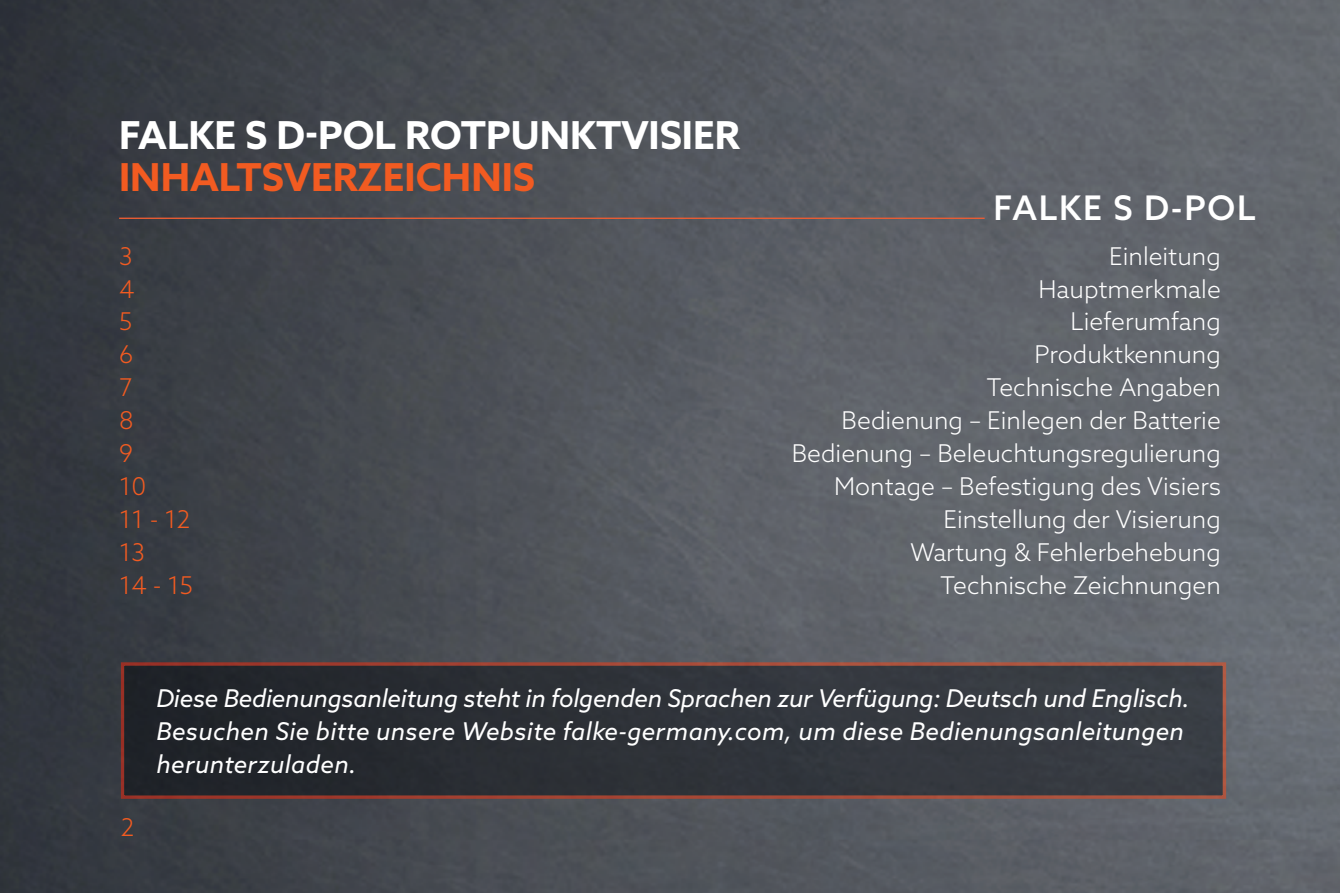
<style>
.page{position:relative;width:1340px;height:893px;background:#fff}
.page>*{position:absolute;margin:0;border:0;box-sizing:border-box;transform-origin:0 0}
.t1{font:700 38.5px "Azo Sans";color:#fff}
.t2{font:700 38.5px "Azo Sans";color:#f25b21}
.t3{font:500 33.95px "Azo Sans";letter-spacing:.05em;color:#fff}
.t4{font:300 24.5px "Azo Sans";color:#fff}
.t5{font:italic 24.5px/32.9px "Azo Sans";color:#fff}
.t6{font:300 24.5px "Azo Sans";color:#f25b21}
</style>
<div class="page">
<img style="left:0;top:0;width:1339px;height:893px">
<hr style="left:119px;top:218px;width:865px;height:1px;background:#ed5d33">
<svg style="left:121px;top:662px;width:1105px;height:137px;background:#343337"></svg>
<p class="t1" style="left:119px;top:109px;width:622px">FALKE S D-POL ROTPUNKTVISIER</p>
<p class="t2" style="left:119px;top:151px;width:417px">INHALTSVERZEICHNIS</p>
<h2 class="t3" style="left:993px;top:185px;width:264px">FALKE S D-POL</h2>
<p class="t6" style="left:119px;top:240px;width:15px">3</p>
<p class="t4" style="left:1109px;top:240px;width:113px">Einleitung</p>
<p class="t6" style="left:119px;top:273px;width:17px">4</p>
<p class="t4" style="left:1038px;top:273px;width:184px">Hauptmerkmale</p>
<p class="t6" style="left:119px;top:306px;width:15px">5</p>
<p class="t4" style="left:1070px;top:306px;width:152px">Lieferumfang</p>
<p class="t6" style="left:119px;top:339px;width:16px">6</p>
<p class="t4" style="left:1034px;top:339px;width:188px">Produktkennung</p>
<p class="t6" style="left:119px;top:372px;width:15px">7</p>
<p class="t4" style="left:986px;top:372px;width:236px">Technische Angaben</p>
<p class="t6" style="left:119px;top:404px;width:16px">8</p>
<p class="t4" style="left:841px;top:404px;width:381px">Bedienung – Einlegen der Batterie</p>
<p class="t6" style="left:119px;top:437px;width:15px">9</p>
<p class="t4" style="left:791px;top:437px;width:430px">Bedienung – Beleuchtungsregulierung</p>
<p class="t6" style="left:119px;top:470px;width:29px">10</p>
<p class="t4" style="left:834px;top:470px;width:388px">Montage – Befestigung des Visiers</p>
<p class="t6" style="left:119px;top:503px;width:73px">11 - 12</p>
<p class="t4" style="left:943px;top:503px;width:279px">Einstellung der Visierung</p>
<p class="t6" style="left:119px;top:536px;width:27px">13</p>
<p class="t4" style="left:910px;top:536px;width:312px">Wartung &amp; Fehlerbehebung</p>
<p class="t6" style="left:119px;top:569px;width:75px">14 - 15</p>
<p class="t4" style="left:940px;top:569px;width:282px">Technische Zeichnungen</p>
<p class="t6" style="left:121px;top:811px;width:15px">2</p>
<p class="t5" style="left:156px;top:682px;width:1034px">Diese Bedienungsanleitung steht in folgenden Sprachen zur Verfügung: Deutsch und Englisch.<br>Besuchen Sie bitte unsere Website falke-germany.com, um diese Bedienungsanleitungen herunterzuladen.</p>
</div>
